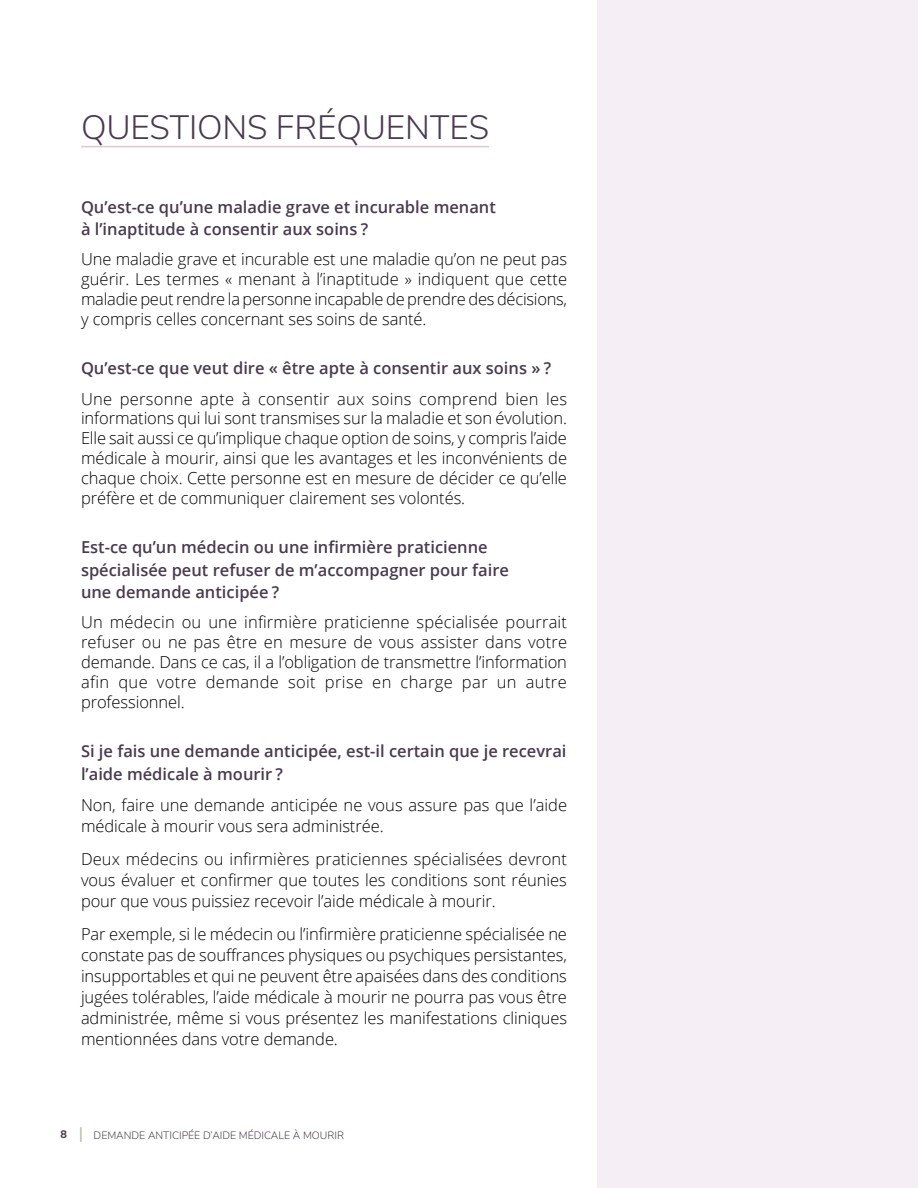
<style>
.page{position:relative;width:918px;height:1188px;background:#fff}
.page>*{position:absolute;margin:0;border:0;box-sizing:border-box;transform-origin:0 0}
.t1{font:300 33.75px "Nunito Sans";letter-spacing:-.005em;color:#4a3a51}
.P-2{font:300 16.5px/19.8px "Open Sans";letter-spacing:-.005em;color:#000;text-align:justify}
.t2{font:600 16.5px/22.5px "Open Sans";color:#4a3a51}
.t3{font:300 10.5px "Nunito";color:#503b52}
.s1{font-weight:800;font-size:10.8px}
.s2{font-weight:400;font-size:16.5px;color:#b3baa0}
</style>
<div class="page">
<div style="left:597px;top:0;width:321px;height:1188px;background:#f5eef4"></div>
<hr style="left:81px;top:146px;width:408px;height:1px;background:#dec5d9">
<h2 class="t1" style="left:81px;top:103px;width:410px">QUESTIONS FRÉQUENTES</h2>
<p class="t2" style="left:81px;top:195px;width:416px">Qu’est-ce qu’une maladie grave et incurable menant à l’inaptitude à consentir aux soins ?</p>
<p class="P-2" style="left:81px;top:249px;width:488px">Une maladie grave et incurable est une maladie qu’on ne peut pas guérir. Les termes « menant à l’inaptitude » indiquent que cette maladie peut rendre la personne incapable de prendre des décisions, y compris celles concernant ses soins de santé.</p>
<p class="t2" style="left:81px;top:357px;width:472px">Qu’est-ce que veut dire « être apte à consentir aux soins » ?</p>
<p class="P-2" style="left:81px;top:388px;width:488px">Une personne apte à consentir aux soins comprend bien les informations qui lui sont transmises sur la maladie et son évolution.<br>Elle sait aussi ce qu’implique chaque option de soins, y compris l’aide médicale à mourir, ainsi que les avantages et les inconvénients de chaque choix. Cette personne est en mesure de décider ce qu’elle préfère et de communiquer clairement ses volontés.</p>
<p class="t2" style="left:81px;top:536px;width:429px">Est-ce qu’un médecin ou une infirmière praticienne spécialisée peut refuser de m’accompagner pour faire une demande anticipée ?</p>
<p class="P-2" style="left:81px;top:612px;width:488px">Un médecin ou une infirmière praticienne spécialisée pourrait refuser ou ne pas être en mesure de vous assister dans votre demande. Dans ce cas, il a l’obligation de transmettre l’information afin que votre demande soit prise en charge par un autre professionnel.</p>
<p class="t2" style="left:81px;top:740px;width:487px">Si je fais une demande anticipée, est-il certain que je recevrai l’aide médicale à mourir ?</p>
<p class="P-2" style="left:81px;top:794px;width:488px;line-height:21px">Non, faire une demande anticipée ne vous assure pas que l’aide médicale à mourir vous sera administrée.</p>
<p class="P-2" style="left:81px;top:848px;width:488px;line-height:21px">Deux médecins ou infirmières praticiennes spécialisées devront vous évaluer et confirmer que toutes les conditions sont réunies pour que vous puissiez recevoir l’aide médicale à mourir.</p>
<p class="P-2" style="left:81px;top:923px;width:488px;line-height:21px">Par exemple, si le médecin ou l’infirmière praticienne spécialisée ne constate pas de souffrances physiques ou psychiques persistantes, insupportables et qui ne peuvent être apaisées dans des conditions jugées tolérables, l’aide médicale à mourir ne pourra pas vous être administrée, même si vous présentez les manifestations cliniques mentionnées dans votre demande.</p>
<p class="t3" style="left:60px;top:1128px;width:285px"><span class="s1">8</span> <span class="s2">|</span> DEMANDE ANTICIPÉE D’AIDE MÉDICALE À MOURIR</p>
</div>
